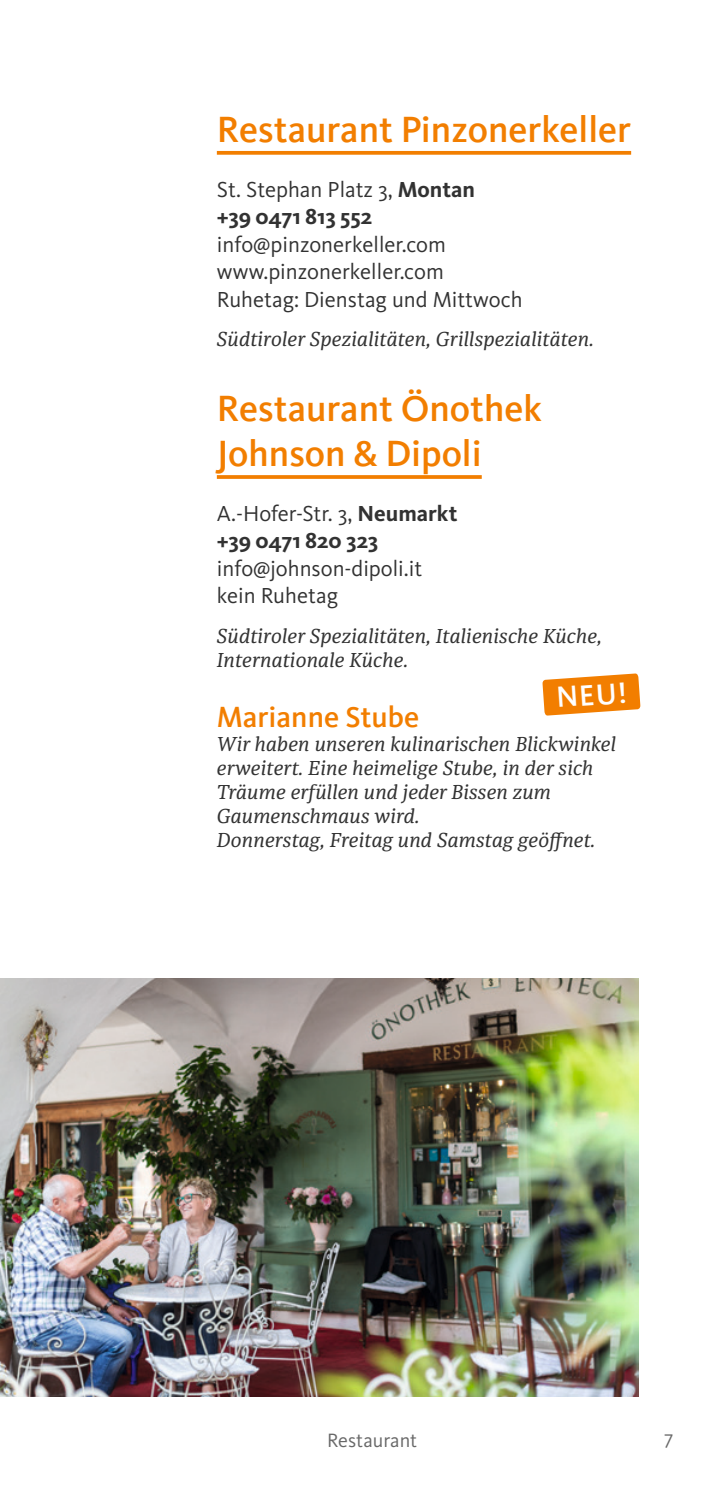
<style>
.page{position:relative;width:709px;height:1489px;background:#fff}
.page>*{position:absolute;margin:0;border:0;box-sizing:border-box;transform-origin:0 0}
.t1{font:500 37.5px/45px "Kievit";color:#f27e00}
.t2{font:500 30px "Kievit";color:#f27e00}
.t3{font:500 30px "Kievit";color:#fff}
.t4{font:22.5px/27.5px "Kievit";color:#323232}
.t5{font:700 22.5px/27.5px "Kievit";color:#323232}
.t6{font:italic 20px/24px "Sindelar";color:#323232}
.t7{font:20px "Kievit";color:#686868}
.s1{font-weight:400}
</style>
<div class="page">
<svg style="left:217px;top:151px;width:414px;height:4px;fill:#f27e00"></svg>
<svg style="left:217px;top:475px;width:265px;height:4px"></svg>
<img style="left:0;top:978px;width:638px;height:418px">
<svg style="left:542px;top:673px;width:98px;height:42px"></svg>
<h1 class="t1" style="left:217px;top:107px;width:416px">Restaurant Pinzonerkeller</h1>
<p class="t5" style="left:217px;top:175px;width:260px"><span class="s1">St. Stephan Platz 3,</span> Montan +39 0471 813 552</p>
<p class="t4" style="left:217px;top:231px;width:307px">info@pinzonerkeller.com www.pinzonerkeller.com<br>Ruhetag: Dienstag und Mittwoch</p>
<p class="t6" style="left:217px;top:328px;width:378px">Südtiroler Spezialitäten, Grillspezialitäten.</p>
<h1 class="t1" style="left:217px;top:386px;width:327px">Restaurant Önothek<br>Johnson &amp; Dipoli</h1>
<p class="t5" style="left:217px;top:499px;width:242px"><span class="s1">A.-Hofer-Str. 3,</span> Neumarkt +39 0471 820 323</p>
<p class="t4" style="left:217px;top:555px;width:207px">info@johnson-dipoli.it kein Ruhetag</p>
<p class="t6" style="left:217px;top:624px;width:386px">Südtiroler Spezialitäten, Italienische Küche,<br>Internationale Küche.</p>
<h2 class="t2" style="left:217px;top:699px;width:204px">Marianne Stube</h2>
<p class="t6" style="left:217px;top:732px;width:401px">Wir haben unseren kulinarischen Blickwinkel erweitert. Eine heimelige Stube, in der sich Träume erfüllen und jeder Bissen zum Gaumenschmaus wird.<br>Donnerstag, Freitag und Samstag geöffnet.</p>
<h2 class="t3" style="left:555px;top:680px;width:72px;rotate:-4deg">NEU!</h2>
<p class="t7" style="left:327px;top:1429px;width:92px">Restaurant</p>
<p class="t7" style="left:664px;top:1426px;width:10px">7</p>
</div>
